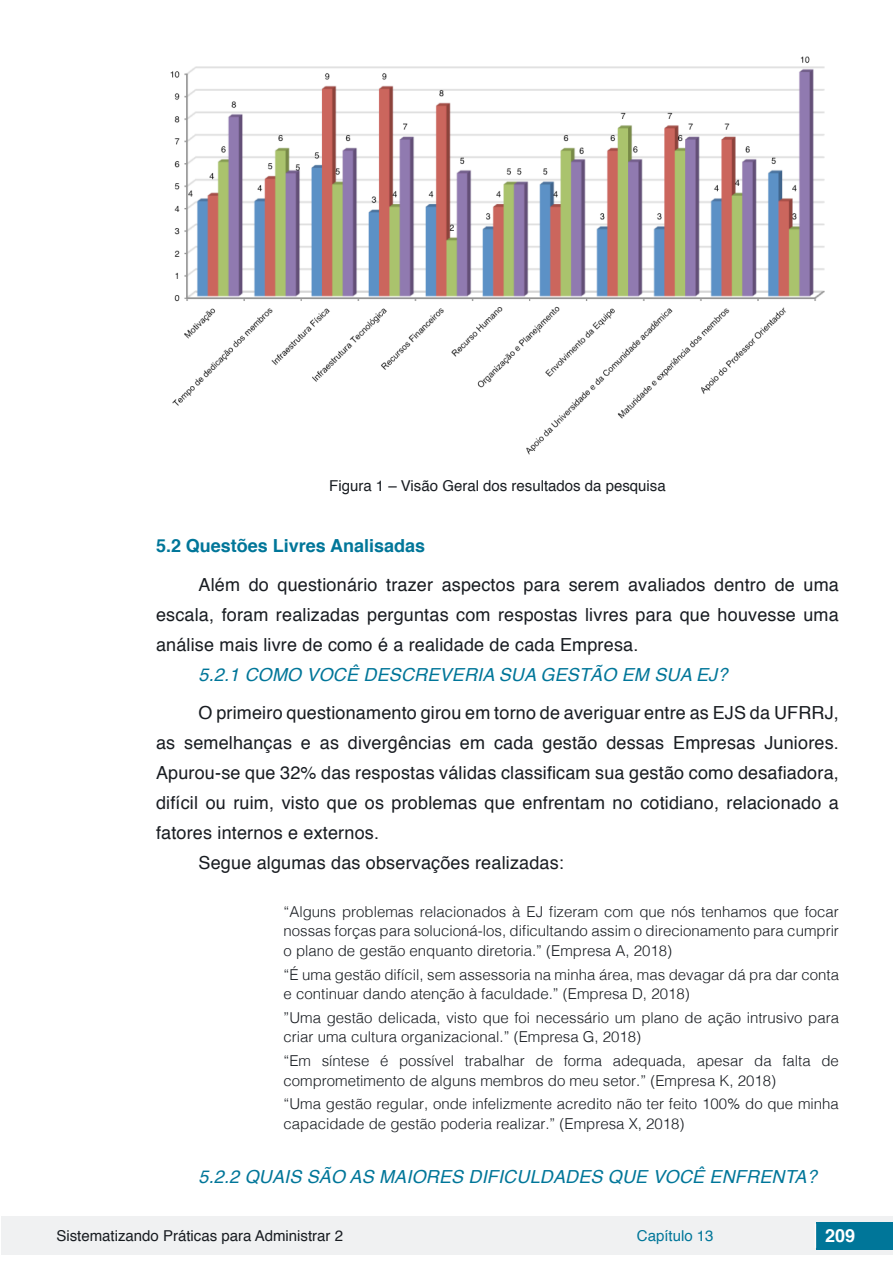
<style>
.page{position:relative;width:893px;height:1263px;background:#fff}
.page>*{position:absolute;margin:0;border:0;box-sizing:border-box;transform-origin:0 0}
.txt{font:18px/30px "Helvetica";letter-spacing:.01em;color:#181c21;text-align:justify}
.t1{font:italic 18px "Helvetica";letter-spacing:.01em;color:#007699}
.t2{font:700 18px "Helvetica";color:#007699}
.t3{font:700 18px "Helvetica";color:#fff}
.citacoes{font:300 15px/19.5px "Helvetica";color:#181c21}
.ref_tabelas{font:15px "Helvetica";color:#181c21}
.t4{font:15px "Helvetica";color:#007699}
</style>
<div class="page">
<div style="left:1px;top:1216px;width:891px;height:38px;background:#f0f1f2"></div>
<div style="left:816px;top:1222px;width:77px;height:27px;background:#007699"></div>
<svg style="left:815px;top:1224px;width:1px;height:24px"></svg>
<img style="left:170px;top:56px;width:655px;height:399px">
<p class="ref_tabelas" style="left:329px;top:475px;width:338px">Figura 1 – Visão Geral dos resultados da pesquisa</p>
<p class="t2" style="left:156px;top:531px;width:271px">5.2 Questões Livres Analisadas</p>
<p class="txt" style="left:156px;top:570px;width:684px;text-indent:43px">Além do questionário trazer aspectos para serem avaliados dentro de uma escala, foram realizadas perguntas com respostas livres para que houvesse uma análise mais livre de como é a realidade de cada Empresa.</p>
<p class="t1" style="left:199px;top:660px;width:530px">5.2.1 COMO VOCÊ DESCREVERIA SUA GESTÃO EM SUA EJ?</p>
<p class="txt" style="left:156px;top:698px;width:684px;text-indent:43px">O primeiro questionamento girou em torno de averiguar entre as EJS da UFRRJ, as semelhanças e as divergências em cada gestão dessas Empresas Juniores.<br>Apurou-se que 32% das respostas válidas classificam sua gestão como desafiadora, difícil ou ruim, visto que os problemas que enfrentam no cotidiano, relacionado a fatores internos e externos.</p>
<p class="txt" style="left:199px;top:848px;width:367px">Segue algumas das observações realizadas:</p>
<p class="citacoes" style="left:284px;top:901px;width:557px;text-align:justify">“Alguns problemas relacionados à EJ fizeram com que nós tenhamos que focar nossas forças para solucioná-los, dificultando assim o direcionamento para cumprir o plano de gestão enquanto diretoria.” (Empresa A, 2018)</p>
<p class="citacoes" style="left:284px;top:963px;width:557px">“É uma gestão difícil, sem assessoria na minha área, mas devagar dá pra dar conta e continuar dando atenção à faculdade.” (Empresa D, 2018)</p>
<p class="citacoes" style="left:284px;top:1007px;width:557px">”Uma gestão delicada, visto que foi necessário um plano de ação intrusivo para criar uma cultura organizacional.” (Empresa G, 2018)</p>
<p class="citacoes" style="left:284px;top:1050px;width:557px">“Em síntese é possível trabalhar de forma adequada, apesar da falta de comprometimento de alguns membros do meu setor.” (Empresa K, 2018)</p>
<p class="citacoes" style="left:284px;top:1093px;width:557px">“Uma gestão regular, onde infelizmente acredito não ter feito 100% do que minha capacidade de gestão poderia realizar.” (Empresa X, 2018)</p>
<p class="t1" style="left:199px;top:1162px;width:620px">5.2.2 QUAIS SÃO AS MAIORES DIFICULDADES QUE VOCÊ ENFRENTA?</p>
<p class="ref_tabelas" style="left:56px;top:1224px;width:288px">Sistematizando Práticas para Administrar 2</p>
<p class="t4" style="left:637px;top:1224px;width:78px">Capítulo 13</p>
<p class="t3" style="left:825px;top:1221px;width:32px">209</p>
</div>
